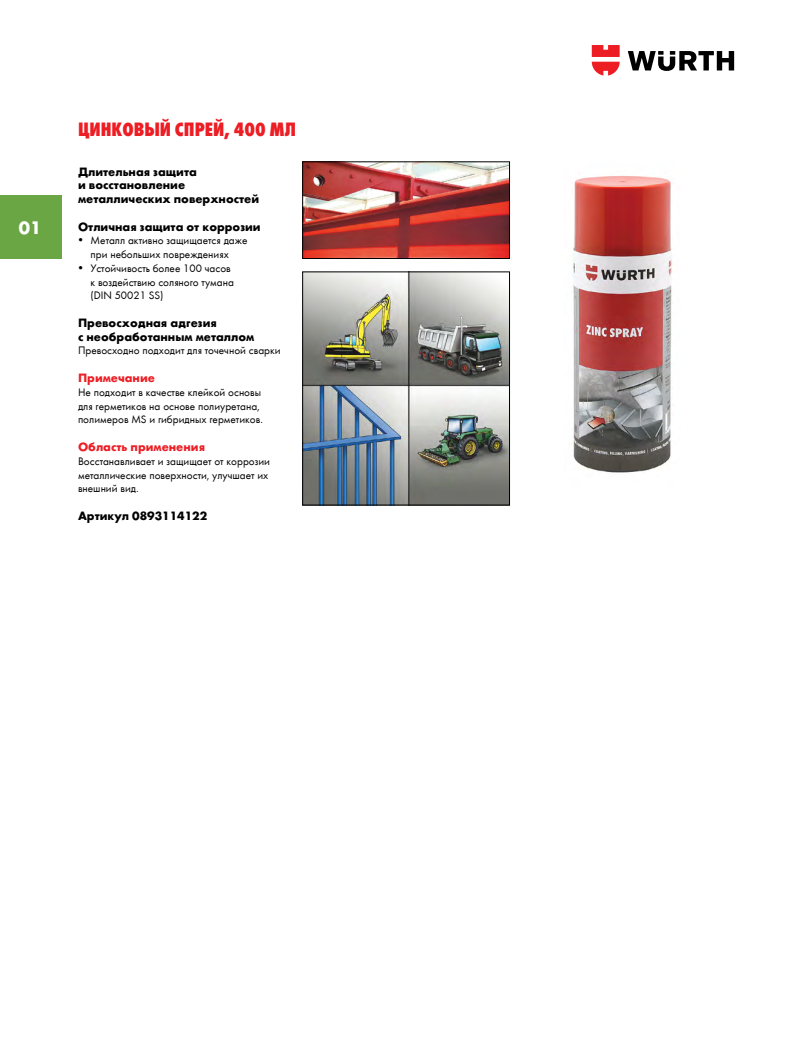
<style>
.page{position:relative;width:798px;height:1053px;background:#fff}
.page>*{position:absolute;margin:0;border:0;box-sizing:border-box;transform-origin:0 0}
.t1{font:20px "Wuerth Extra Bold Cond Caps";color:#ed1d24}
.t2{font:700 18.75px "Wuerth";color:#fff}
.t3{font:700 12.5px/13.8px "Wuerth";color:#000}
.t4{font:700 12.5px "Wuerth";color:#ed1d24}
.t5{font:11.25px/13.8px "Wuerth";color:#000}
</style>
<div class="page">
<img style="left:304px;top:164px;width:203px;height:93px">
<div style="left:302px;top:162px;width:207px;height:97px;border:1px solid #000"></div>
<img style="left:573px;top:175px;width:100px;height:298px">
<img style="left:304px;top:274px;width:203px;height:229px">
<div style="left:302px;top:272px;width:207px;height:233px;border:1px solid #000"></div>
<svg style="left:627px;top:51px;width:106px;height:20px"></svg>
<svg style="left:591px;top:45px;width:28px;height:30px"></svg>
<div style="left:0;top:195px;width:61px;height:64px;background:#6aa744"></div>
<h2 class="t2" style="left:19px;top:214px;width:24px">01</h2>
<h1 class="t1" style="left:78px;top:116px;width:219px">Цинковый спрей, 400 мл</h1>
<p class="t3" style="left:78px;top:163px;width:183px">Длительная защита<br>и восстановление металлических поверхностей</p>
<p class="t3" style="left:78px;top:218px;width:184px">Отличная защита от коррозии</p>
<p class="t5" style="left:78px;top:233px;width:171px;text-align:center">• Металл активно защищается даже при небольших повреждениях</p>
<p class="t5" style="left:90px;top:261px;width:145px;text-indent:-12px">• Устойчивость более 100 часов к воздействию соляного тумана (DIN 50021 SS)</p>
<p class="t3" style="left:78px;top:315px;width:178px">Превосходная адгезия<br>с необработанным металлом</p>
<p class="t5" style="left:78px;top:343px;width:204px">Превосходно подходит для точечной сварки</p>
<p class="t4" style="left:78px;top:368px;width:78px">Примечание</p>
<p class="t5" style="left:78px;top:385px;width:186px">Не подходит в качестве клейкой основы для герметиков на основе полиуретана, полимеров MS и гибридных герметиков.</p>
<p class="t4" style="left:78px;top:437px;width:128px">Область применения</p>
<p class="t5" style="left:78px;top:454px;width:193px">Восстанавливает и защищает от коррозии металлические поверхности, улучшает их внешний вид.</p>
<p class="t3" style="left:78px;top:508px;width:131px">Артикул 0893114122</p>
</div>
